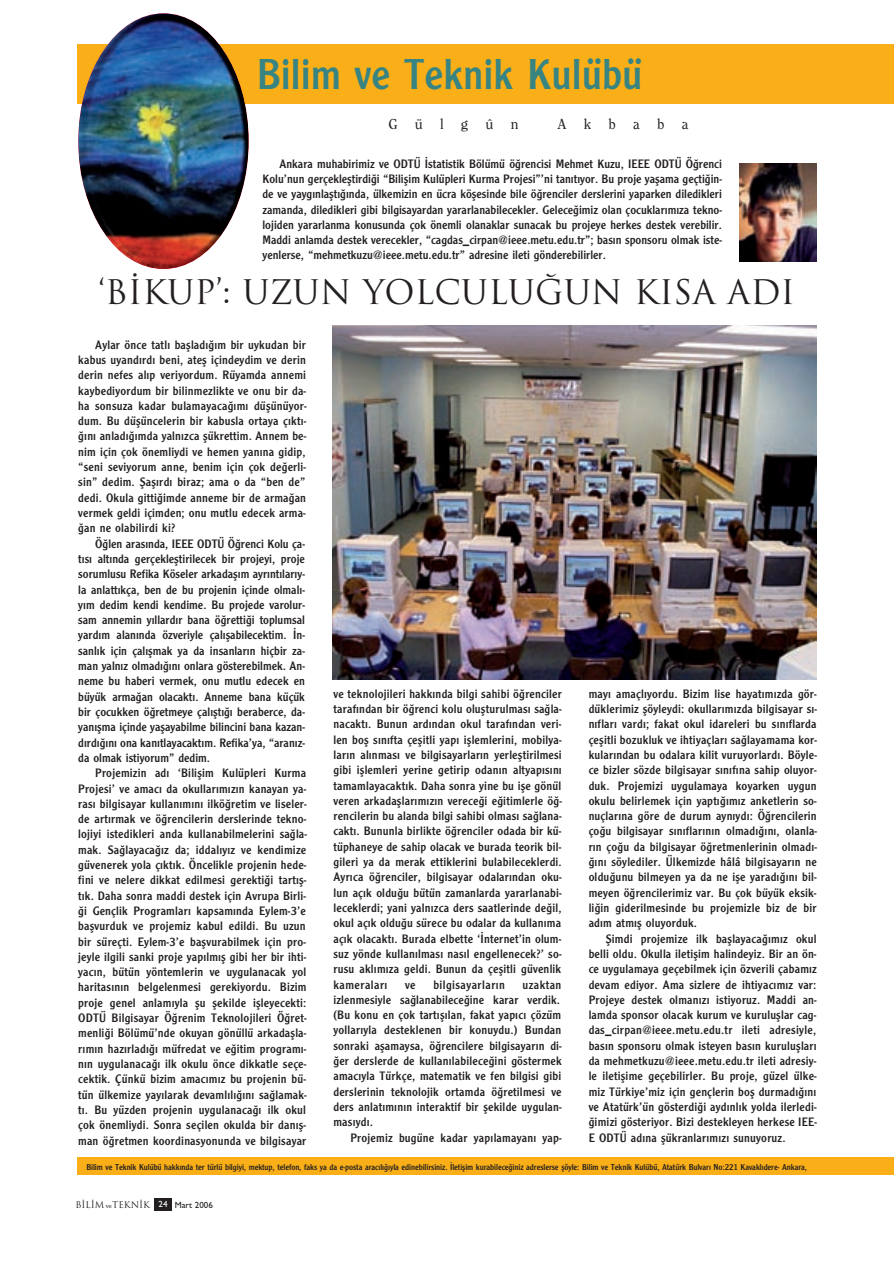
<style>
.page{position:relative;width:894px;height:1266px;background:#fff}
.page>*{position:absolute;margin:0;border:0;box-sizing:border-box;transform-origin:0 0}
.t1{font:45px "Clearface Gothic";color:#378482}
.t2{font:33px "Trajan";color:#231f20}
.t3{font:500 15px "Clearface";letter-spacing:1.15em;color:#231f20}
.t4{font:12.75px/15.3px "Clearface Gothic";letter-spacing:.01em;color:#231f20;text-align:justify}
.t5{font:12.75px "Clearface Gothic";letter-spacing:.03em;color:#231f20}
.t6{font:9px "Clearface Gothic";letter-spacing:-.01em;color:#231f20}
.t7{font:9px "Trajan Plain";color:#231f20}
.s1{font-family:"Bookman Old Style";font-size:6px}
.s2{font-family:"Gill Sans";font-weight:500;color:#fff}
.s3{font-family:"Gill Sans";font-weight:500}
</style>
<div class="page">
<div style="left:155px;top:1198px;width:17px;height:12px;background:#231f20"></div>
<div style="left:77px;top:44px;width:817px;height:60px;background:#faaf18"></div>
<div style="left:77px;top:1157px;width:817px;height:18px;background:#faaf18"></div>
<img style="left:78px;top:13px;width:171px;height:256px;border-radius:50%">
<img style="left:739px;top:163px;width:78px;height:99px">
<img style="left:332px;top:325px;width:485px;height:354px">
<h1 class="t1" style="left:257px;top:58px;width:387px">Bilim ve Teknik Kulübü</h1>
<p class="t3" style="left:388px;top:118px;width:132px">Gülgûn</p>
<p class="t3" style="left:557px;top:118px;width:132px">Akbaba</p>
<p class="t4" style="left:262px;top:157px;width:461px;text-indent:17px">An ka ra mu ha bi ri miz ve OD TÜ ‹s ta tis tik Bö lü mü ö¤ ren ci si Meh met Ku zu, IEE E OD TÜ Ö¤ ren ci Ko lu’nun ger çek lefl tir di ¤i “Bi li flim Ku lüp le ri Kur ma Pro je si”’ni ta n› t› yor. Bu pro je ya fla ma geç ti ¤in&shy;de ve yay g›n lafl t› ¤›n da, ül ke mi zin en üc ra kö fle sin de bi le ö¤ ren ci ler ders le ri ni ya par ken di le dik le ri za man da, di le dik le ri gi bi bil gi sa yar dan ya rar la na bi le cek ler. Ge le ce ¤i miz olan ço cuk la r› m› za tek no&shy;lo ji den ya rar lan ma ko nu sun da çok önem li ola nak lar su na cak bu pro je ye her kes des tek ve re bi lir.<br>Mad di an lam da des tek ve re cek ler, “cag das_cir pan@iee e.me tu.edu.tr”; ba s›n spon so ru ol mak is te&shy;yen ler se, “meh met ku zu@iee e.me tu.edu.tr” adresine ileti gönderebilirler.</p>
<h2 class="t2" style="left:99px;top:273px;width:698px">‘B‹KUP’: UZUN YOLCULU¤UN K›SA AD›</h2>
<p class="t4" style="left:78px;top:338px;width:230px;text-indent:17px">Ay lar ön ce tat l› bafl la d› ¤›m bir uy ku dan bir ka bus uyan d›r d› be ni, atefl için dey dim ve de rin de rin ne fes al›p ve ri yor dum. Rü yam da an ne mi kay be di yor dum bir bi lin mez lik te ve onu bir da&shy;ha son su za ka dar bu la ma ya ca ¤› m› dü flü nü yor&shy;dum. Bu dü flün ce le rin bir ka bus la or ta ya ç›k t›- ¤› n› an la d› ¤›m da yal n›z ca flük ret tim. An nem be&shy;nim için çok önem liy di ve he men ya n› na gi dip, “se ni se vi yo rum an ne, be nim için çok de ¤er li&shy;sin” de dim. fia fl›r d› bi raz; ama o da “ben de” de di. Oku la git ti ¤im de an ne me bir de ar ma ¤an ver mek gel di içim den; onu mut lu ede cek ar ma-¤an ne ola bi lir di ki?</p>
<p class="t4" style="left:78px;top:537px;width:228px;text-indent:17px">Ö¤ len ara s›n da, IEE E OD TÜ Ö¤ ren ci Ko lu ça&shy;t› s› al t›n da ger çek lefl ti ri le cek bir pro je yi, pro je so rum lu su Re fi ka Kö se ler ar ka da fl›m ay r›n t› la r›y&shy;la an lat t›k ça, ben de bu pro je nin için de ol ma l›- y›m de dim ken di ken di me. Bu pro je de va ro lur&shy;sam an ne min y› llar d›r ba na ö¤ ret ti ¤i top lum sal yar d›m ala n›n da öz ve riy le ça l› fla bi le cek tim. ‹n&shy;san l›k için ça l›fl mak ya da in san la r›n hiç bir za&shy;man yal n›z ol ma d› ¤› n› on la ra gös te re bil mek. An&shy;ne me bu ha be ri ver mek, onu mut lu ede cek en bü yük ar ma ¤an ola cak t›. An ne me ba na kü çük bir ço cuk ken ö¤ ret me ye ça l›fl t› ¤› be ra ber ce, da&shy;ya n›fl ma için de ya fla ya bil me bi lin ci ni ba na ka zan&shy;d›r d› ¤› n› ona ka n›t la ya cak t›m. Re fi ka’ya, “ara n›z&shy;da ol mak is ti yo rum” de dim.</p>
<p class="t4" style="left:78px;top:766px;width:230px;text-indent:17px">Pro je mi zin ad› ‘Bi li flim Ku lüp le ri Kur ma Pro je si’ ve ama c› da okul la r› m› z›n ka na yan ya&shy;ra s› bil gi sa yar kul la n› m› n› il kö¤ re tim ve li se ler&shy;de ar t›r mak ve ö¤ ren ci le rin ders le rin de tek no&shy;lo ji yi is te dik le ri an da kul la na bil me le ri ni sa¤ la&shy;mak. Sa¤ la ya ca ¤›z da; id da l› y›z ve ken di mi ze gü ve ne rek yo la ç›k t›k. Ön ce lik le pro je nin he de&shy;fi ni ve ne le re dik kat edil me si ge rek ti ¤i tar t›fl&shy;t›k. Da ha son ra mad di des tek için Av ru pa Bir li-¤i Genç lik Prog ram la r› kap sa m›n da Ey lem-3’e bafl vur duk ve pro je miz ka bul edil di. Bu uzun bir sü reç ti. Ey lem-3’e bafl vu ra bil mek için pro&shy;jey le il gi li san ki pro je ya p›l m›fl gi bi her bir ih ti&shy;ya c›n, bü tün yön tem le rin ve uy gu la na cak yol ha ri ta s› n›n bel ge len me si ge re ki yor du. Bi zim pro je ge nel an la m›y la flu fle kil de ifl le ye cek ti:<br>OD TÜ Bil gi sa yar Ö¤ re nim Tek no lo ji le ri Ö¤ ret&shy;men li ¤i Bö lü mü’nde oku yan gö nül lü ar ka dafl la&shy;r› m›n ha z›r la d› ¤› müf re dat ve e¤i tim prog ra m›- n›n uy gu la na ca ¤› ilk oku lu ön ce dik kat le se çe&shy;cek tik. Çün kü bi zim ama c› m›z bu pro je nin bü&shy;tün ül ke mi ze ya y› la rak de vam l› l› ¤› n› sa¤ la mak&shy;t›. Bu yüz den pro je nin uy gu la na ca ¤› ilk okul çok önem liy di. Son ra se çi len okul da bir da n›fl&shy;man ö¤ ret men ko or di nas yo nun da ve bil gi sa yar</p>
<p class="t4" style="left:333px;top:687px;width:230px">ve tek no lo ji le ri hak k›n da bil gi sa hi bi ö¤ ren ci ler ta ra f›n dan bir ö¤ ren ci ko lu olufl tu rul ma s› sa¤ la&shy;na cak t›. Bu nun ar d›n dan okul ta ra f›n dan ve ri&shy;len bofl s› n›f ta çe flit li ya p› ifl lem le ri ni, mo bil ya&shy;la r›n al›n ma s› ve bil gi sa yar la r›n yer lefl ti ril me si gi bi ifl lem le ri ye ri ne ge ti rip oda n›n alt ya p› s› n› ta mam la ya cak t›k. Da ha son ra yi ne bu ifle gö nül ve ren ar ka dafl la r› m› z›n ve re ce ¤i e¤i tim ler le ö¤- ren ci le rin bu alan da bil gi sa hi bi ol ma s› sa¤ la na&shy;cak t›. Bu nun la bir lik te ö¤ ren ci ler oda da bir kü&shy;tüp ha ne ye de sa hip ola cak ve bu ra da teo rik bil&shy;gi le ri ya da me rak et tik le ri ni bu la bi le cek ler di.<br>Ay r› ca ö¤ ren ci ler, bil gi sa yar oda la r›n dan oku&shy;lun aç›k ol du ¤u bü tün za man lar da ya rar la na bi&shy;le cek ler di; ya ni yal n›z ca ders sa at le rin de de ¤il, okul aç›k ol du ¤u sü re ce bu oda lar da kul la n› ma aç›k ola cak t›. Bu ra da el bet te ‘‹n ter net’in olum&shy;suz yön de kul la n›l ma s› na s›l en gel le ne cek?’ so&shy;ru su ak l› m› za gel di. Bunun da çe flit li gü ven lik ka me ra la r›</p>
<p class="t4" style="left:405px;top:977px;width:12px">ve</p>
<p class="t5" style="left:433px;top:980px;width:73px">bil gi sa yar la r›n</p>
<p class="t4" style="left:333px;top:977px;width:230px;text-align:left;text-indent:189px">uzak tan izlenmesiyle sa¤lanabilece¤ine karar verdik. (Bu ko nu en çok tar t› fl› lan, fa kat ya p› c› çö züm yol la r›y la des tek le nen bir ko nuy du.) Bun dan son ra ki afla may sa, ö¤ ren ci le re bil gi sa ya r›n di-¤er ders ler de de kul la n› la bi le ce ¤i ni gös ter mek ama c›y la Türk çe, ma te ma tik ve fen bil gi si gi bi ders le ri nin tek no lo jik or tam da ö¤ re til me si ve ders an la t› m› n›n in te rak tif bir fle kil de uy gu lan&shy;ma s›y d›.</p>
<p class="t4" style="left:350px;top:1130px;width:213px">Pro je miz bu gü ne ka dar ya p› la ma ya n› yap-</p>
<p class="t4" style="left:589px;top:687px;width:230px">ma y› amaç l› yor du. Bi zim li se ha ya t› m›z da gör&shy;dük le ri miz flöy ley di: okul la r› m›z da bil gi sa yar s›- n›f la r› var d›; fa kat okul ida re le ri bu s› n›f lar da çe flit li bo zuk luk ve ih ti yaç la r› sa¤ la ya ma ma kor&shy;ku la r›n dan bu oda la ra ki lit vu ru yor lar d›. Böy le&shy;ce biz ler söz de bil gi sa yar s› n› f› na sa hip olu yor&shy;duk. Pro je mi zi uy gu la ma ya ko yar ken uy gun oku lu be lir le mek için yap t› ¤› m›z an ket le rin so&shy;nuç la r› na gö re de du rum ay n›y d›: Ö¤ ren ci le rin ço ¤u bil gi sa yar s› n›f la r› n›n ol ma d› ¤› n›, olan la&shy;r›n ço ¤u da bil gi sa yar ö¤ ret men le ri nin ol ma d›- ¤› n› söy le di ler. Ül ke miz de hâ lâ bil gi sa ya r›n ne ol du ¤u nu bil me yen ya da ne ifle ya ra d› ¤› n› bil&shy;me yen ö¤ ren ci le ri miz var. Bu çok bü yük ek sik&shy;li ¤in gi de ril me sin de bu pro je miz le biz de bir ad›m at m›fl olu yor duk.</p>
<p class="t4" style="left:589px;top:931px;width:230px;text-indent:17px">fiim di pro je mi ze ilk bafl la ya ca ¤› m›z okul bel li ol du. Okul la ile ti flim ha lin de yiz. Bir an ön&shy;ce uy gu la ma ya ge çe bil mek için öz ve ri li ça ba m›z de vam edi yor. Ama siz le re de ih ti ya c› m›z var:<br>Pro je ye des tek ol ma n› z› is ti yo ruz. Mad di an&shy;lam da spon sor ola cak ku rum ve ku ru lufl lar cag&shy;das_cir pan@iee e.me tu.edu.tr ile ti ad re siy le, ba s›n spon so ru ol mak is te yen ba s›n ku ru lufl la r› da meh met ku zu@iee e.me tu.edu.tr ile ti ad re siy&shy;le ile ti fli me ge çe bi lir ler. Bu pro je, gü zel ül ke&shy;miz Tür ki ye’miz için genç le rin bofl dur ma d› ¤› n› ve Ata türk’ün gös ter di ¤i ay d›n l›k yol da iler le di-¤i mi zi gös te ri yor. Bi zi des tek le yen her ke se IEE-E OD TÜ ad› na flük ran la r› m› z› su nu yo ruz.</p>
<p class="t6" style="left:86px;top:1163px;width:722px">Bilim ve Teknik Kulübü hakk›nda ter türlü bilgiyi, mektup, telefon, faks ya da e-posta arac›l›¤›yla edinebilirsiniz. ‹letiflim kurabilece¤iniz adreslerse flöyle: Bilim ve Teknik Kulübü, Atatürk Bulvar› No:221 Kavakl›dere- Ankara,</p>
<p class="t7" style="left:75px;top:1199px;width:139px">B‹L‹M <span class="s1">ve</span>TEKN‹K <span class="s2">24</span> <span class="s3">Mart 2006</span></p>
</div>
